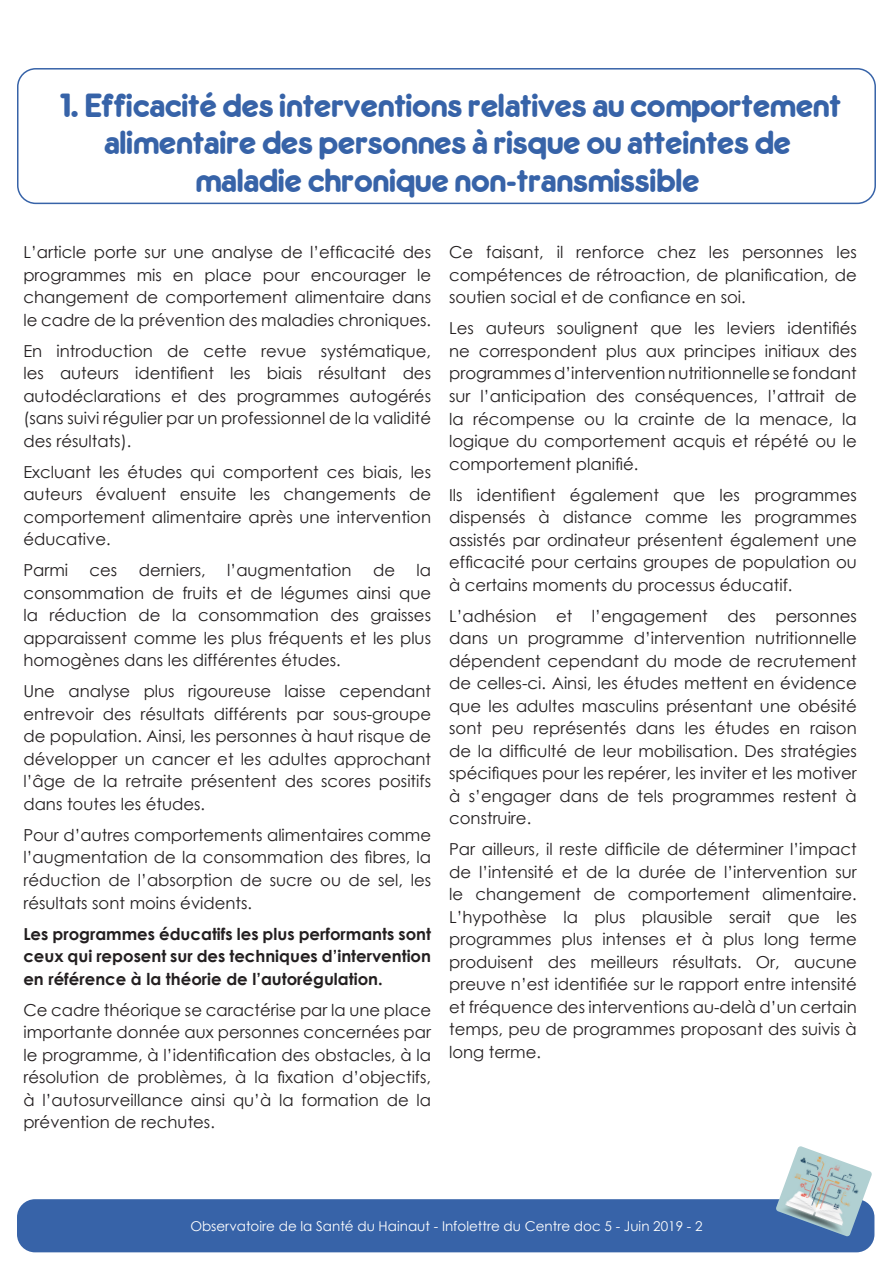
<style>
.page{position:relative;width:893px;height:1263px;background:#fff}
.page>*{position:absolute;margin:0;border:0;box-sizing:border-box;transform-origin:0 0}
.H1_Titre{font:30px/37.5px "Allgemeine";color:#3763a8;text-align:center}
.t1{font:16.5px/22.5px "Century Gothic";color:#231f20;text-align:justify}
.t2{font:700 16.5px/22.5px "Century Gothic";color:#231f20;text-align:justify}
.t3{font:13.5px "Century Gothic";color:#fff}
</style>
<div class="page">
<div style="left:17px;top:68px;width:859px;height:136px;border:2px solid #3763a8;border-radius:18px"></div>
<div style="left:17px;top:1199px;width:857px;height:53px;background:#3763a8;border-radius:18px"></div>
<img style="left:776px;top:1146px;width:96px;height:91px">
<h1 class="H1_Titre" style="left:53px;top:86px;width:788px">1. Efficacité des interventions relatives au comportement alimentaire des personnes à risque ou atteintes de maladie chronique non-transmissible</h1>
<p class="t1" style="left:23px;top:241px;width:409px">L’article porte sur une analyse de l’efficacité des programmes mis en place pour encourager le changement de comportement alimentaire dans le cadre de la prévention des maladies chroniques.</p>
<p class="t1" style="left:23px;top:339px;width:409px">En introduction de cette revue systématique, les auteurs identifient les biais résultant des autodéclarations et des programmes autogérés (sans suivi régulier par un professionnel de la validité des résultats).</p>
<p class="t1" style="left:23px;top:460px;width:409px">Excluant les études qui comportent ces biais, les auteurs évaluent ensuite les changements de comportement alimentaire après une intervention éducative.</p>
<p class="t1" style="left:23px;top:559px;width:46px">Parmi</p>
<p class="t1" style="left:90px;top:559px;width:29px">ces</p>
<p class="t1" style="left:139px;top:559px;width:69px">derniers,</p>
<p class="t1" style="left:227px;top:559px;width:126px">l’augmentation</p>
<p class="t1" style="left:373px;top:559px;width:24px">de</p>
<p class="t1" style="left:23px;top:559px;width:409px;text-indent:393px">la consommation de fruits et de légumes ainsi que la réduction de la consommation des graisses apparaissent comme les plus fréquents et les plus homogènes dans les différentes études.</p>
<p class="t1" style="left:23px;top:680px;width:409px">Une analyse plus rigoureuse laisse cependant entrevoir des résultats différents par sous-groupe de population. Ainsi, les personnes à haut risque de développer un cancer et les adultes approchant l’âge de la retraite présentent des scores positifs dans toutes les études.</p>
<p class="t1" style="left:23px;top:823px;width:409px">Pour d’autres comportements alimentaires comme l’augmentation de la consommation des fibres, la réduction de l’absorption de sucre ou de sel, les résultats sont moins évidents.</p>
<p class="t2" style="left:23px;top:921px;width:409px">Les programmes éducatifs les plus performants sont ceux qui reposent sur des techniques d’intervention en référence à la théorie de l’autorégulation.</p>
<p class="t1" style="left:23px;top:998px;width:409px">Ce cadre théorique se caractérise par la une place importante donnée aux personnes concernées par le programme, à l’identification des obstacles, à la résolution de problèmes, à la fixation d’objectifs, à l’autosurveillance ainsi qu’à la formation de la prévention de rechutes.</p>
<p class="t1" style="left:449px;top:241px;width:409px">Ce faisant, il renforce chez les personnes les compétences de rétroaction, de planification, de soutien social et de confiance en soi.</p>
<p class="t1" style="left:449px;top:317px;width:409px">Les auteurs soulignent que les leviers identifiés ne correspondent plus aux principes initiaux des programmes d’intervention nutritionnelle se fondant sur l’anticipation des conséquences, l’attrait de la récompense ou la crainte de la menace, la logique du comportement acquis et répété ou le comportement planifié.</p>
<p class="t1" style="left:449px;top:483px;width:409px">Ils identifient également que les programmes dispensés à distance comme les programmes assistés par ordinateur présentent également une efficacité pour certains groupes de population ou à certains moments du processus éducatif.</p>
<p class="t1" style="left:449px;top:604px;width:409px">L’adhésion et l’engagement des personnes dans un programme d’intervention nutritionnelle dépendent cependant du mode de recrutement de celles-ci. Ainsi, les études mettent en évidence que les adultes masculins présentant une obésité sont peu représentés dans les études en raison de la difficulté de leur mobilisation. Des stratégies spécifiques pour les repérer, les inviter et les motiver à s’engager dans de tels programmes restent à construire.</p>
<p class="t1" style="left:449px;top:838px;width:409px">Par ailleurs, il reste difficile de déterminer l’impact de l’intensité et de la durée de l’intervention sur le changement de comportement alimentaire.<br>L’hypothèse la plus plausible serait que les programmes plus intenses et à plus long terme produisent des meilleurs résultats. Or, aucune preuve n’est identifiée sur le rapport entre intensité et fréquence des interventions au-delà d’un certain temps, peu de programmes proposant des suivis à long terme.</p>
<p class="t3" style="left:190px;top:1216px;width:514px">Observatoire de la Santé du Hainaut - Infolettre du Centre doc 5 - Juin 2019 - 2</p>
</div>
